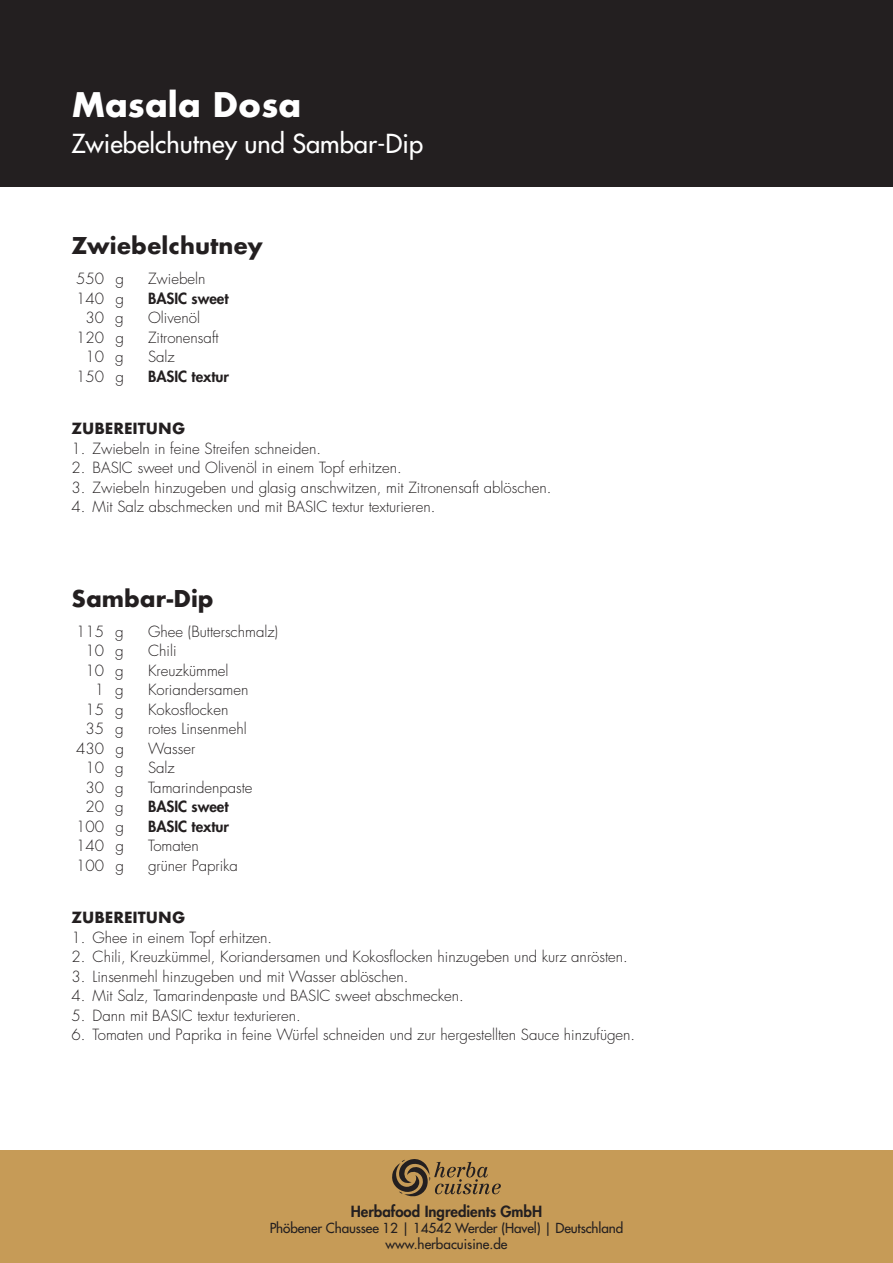
<style>
.page{position:relative;width:893px;height:1263px;background:#fff}
.page>*{position:absolute;margin:0;border:0;box-sizing:border-box;transform-origin:0 0}
.t1{font:700 33px "Futura";color:#fff}
.t2{font:500 25.5px "Futura Std";color:#fff}
.t3{font:700 22.5px "Futura";color:#231f20}
.t4{font:300 15px "Futura Std";color:#231f20}
.t5{font:800 15px "Futura Std";color:#231f20}
.t6{font:700 15px "Futura";color:#231f20}
.t7{font:500 13.5px "Futura Std";letter-spacing:-.01em;color:#231f20}
</style>
<div class="page">
<div style="left:0;top:0;width:893px;height:186px;background:#231f20"></div>
<div style="left:0;top:1150px;width:893px;height:113px;background:#c69b57"></div>
<svg style="left:392px;top:1159px;width:109px;height:37px"></svg>
<p class="t1" style="left:72px;top:81px;width:231px">Masala Dosa</p>
<p class="t2" style="left:72px;top:128px;width:353px">Zwiebelchutney und Sambar-Dip</p>
<p class="t3" style="left:72px;top:229px;width:193px">Zwiebelchutney</p>
<p class="t4" style="left:76px;top:269px;width:49px">550 g</p>
<p class="t4" style="left:148px;top:269px;width:59px">Zwiebeln</p>
<p class="t4" style="left:76px;top:289px;width:49px">140 g</p>
<p class="t5" style="left:148px;top:288px;width:82px">BASIC sweet</p>
<p class="t4" style="left:85px;top:308px;width:40px">30 g</p>
<p class="t4" style="left:148px;top:308px;width:53px">Olivenöl</p>
<p class="t4" style="left:76px;top:328px;width:49px">120 g</p>
<p class="t4" style="left:148px;top:328px;width:72px">Zitronensaft</p>
<p class="t4" style="left:85px;top:347px;width:40px">10 g</p>
<p class="t4" style="left:148px;top:347px;width:28px">Salz</p>
<p class="t4" style="left:76px;top:367px;width:49px">150 g</p>
<p class="t5" style="left:148px;top:366px;width:82px">BASIC textur</p>
<p class="t6" style="left:72px;top:417px;width:115px">ZUBEREITUNG</p>
<p class="t4" style="left:72px;top:439px;width:251px">1. Zwiebeln in feine Streifen schneiden.</p>
<p class="t4" style="left:72px;top:458px;width:332px">2. BASIC sweet und Olivenöl in einem Topf erhitzen.</p>
<p class="t4" style="left:72px;top:478px;width:481px">3. Zwiebeln hinzugeben und glasig anschwitzen, mit Zitronensaft ablöschen.</p>
<p class="t4" style="left:72px;top:497px;width:365px">4. Mit Salz abschmecken und mit BASIC textur texturieren.</p>
<p class="t3" style="left:72px;top:582px;width:144px">Sambar-Dip</p>
<p class="t4" style="left:76px;top:622px;width:49px">115 g</p>
<p class="t4" style="left:148px;top:622px;width:132px">Ghee (Butterschmalz)</p>
<p class="t4" style="left:85px;top:641px;width:40px">10 g</p>
<p class="t4" style="left:148px;top:641px;width:30px">Chili</p>
<p class="t4" style="left:85px;top:661px;width:40px">10 g</p>
<p class="t4" style="left:148px;top:661px;width:82px">Kreuzkümmel</p>
<p class="t4" style="left:95px;top:680px;width:31px">1 g</p>
<p class="t4" style="left:148px;top:680px;width:102px">Koriandersamen</p>
<p class="t4" style="left:85px;top:700px;width:40px">15 g</p>
<p class="t4" style="left:148px;top:700px;width:82px">Kokosflocken</p>
<p class="t4" style="left:85px;top:719px;width:40px">35 g</p>
<p class="t4" style="left:148px;top:719px;width:100px">rotes Linsenmehl</p>
<p class="t4" style="left:76px;top:739px;width:49px">430 g</p>
<p class="t4" style="left:148px;top:739px;width:49px">Wasser</p>
<p class="t4" style="left:85px;top:758px;width:40px">10 g</p>
<p class="t4" style="left:148px;top:758px;width:28px">Salz</p>
<p class="t4" style="left:85px;top:778px;width:40px">30 g</p>
<p class="t4" style="left:148px;top:778px;width:106px">Tamarindenpaste</p>
<p class="t4" style="left:85px;top:797px;width:40px">20 g</p>
<p class="t5" style="left:148px;top:797px;width:82px">BASIC sweet</p>
<p class="t4" style="left:76px;top:817px;width:49px">100 g</p>
<p class="t5" style="left:148px;top:816px;width:82px">BASIC textur</p>
<p class="t4" style="left:76px;top:836px;width:49px">140 g</p>
<p class="t4" style="left:148px;top:836px;width:52px">Tomaten</p>
<p class="t4" style="left:76px;top:856px;width:49px">100 g</p>
<p class="t4" style="left:148px;top:856px;width:91px">grüner Paprika</p>
<p class="t6" style="left:72px;top:906px;width:115px">ZUBEREITUNG</p>
<p class="t4" style="left:72px;top:928px;width:202px">1. Ghee in einem Topf erhitzen.</p>
<p class="t4" style="left:72px;top:947px;width:558px">2. Chili, Kreuzkümmel, Koriandersamen und Kokosflocken hinzugeben und kurz anrösten.</p>
<p class="t4" style="left:72px;top:967px;width:338px">3. Linsenmehl hinzugeben und mit Wasser ablöschen.</p>
<p class="t4" style="left:72px;top:986px;width:394px">4. Mit Salz, Tamarindenpaste und BASIC sweet abschmecken.</p>
<p class="t4" style="left:72px;top:1006px;width:231px">5. Dann mit BASIC textur texturieren.</p>
<p class="t4" style="left:72px;top:1025px;width:565px">6. Tomaten und Paprika in feine Würfel schneiden und zur hergestellten Sauce hinzufügen.</p>
<p class="t5" style="left:351px;top:1202px;width:193px">Herbafood Ingredients GmbH</p>
<p class="t7" style="left:270px;top:1219px;width:355px">Phöbener Chaussee 12 | 14542 Werder (Havel) | Deutschland</p>
<p class="t7" style="left:385px;top:1236px;width:124px">www.herbacuisine.de</p>
</div>
